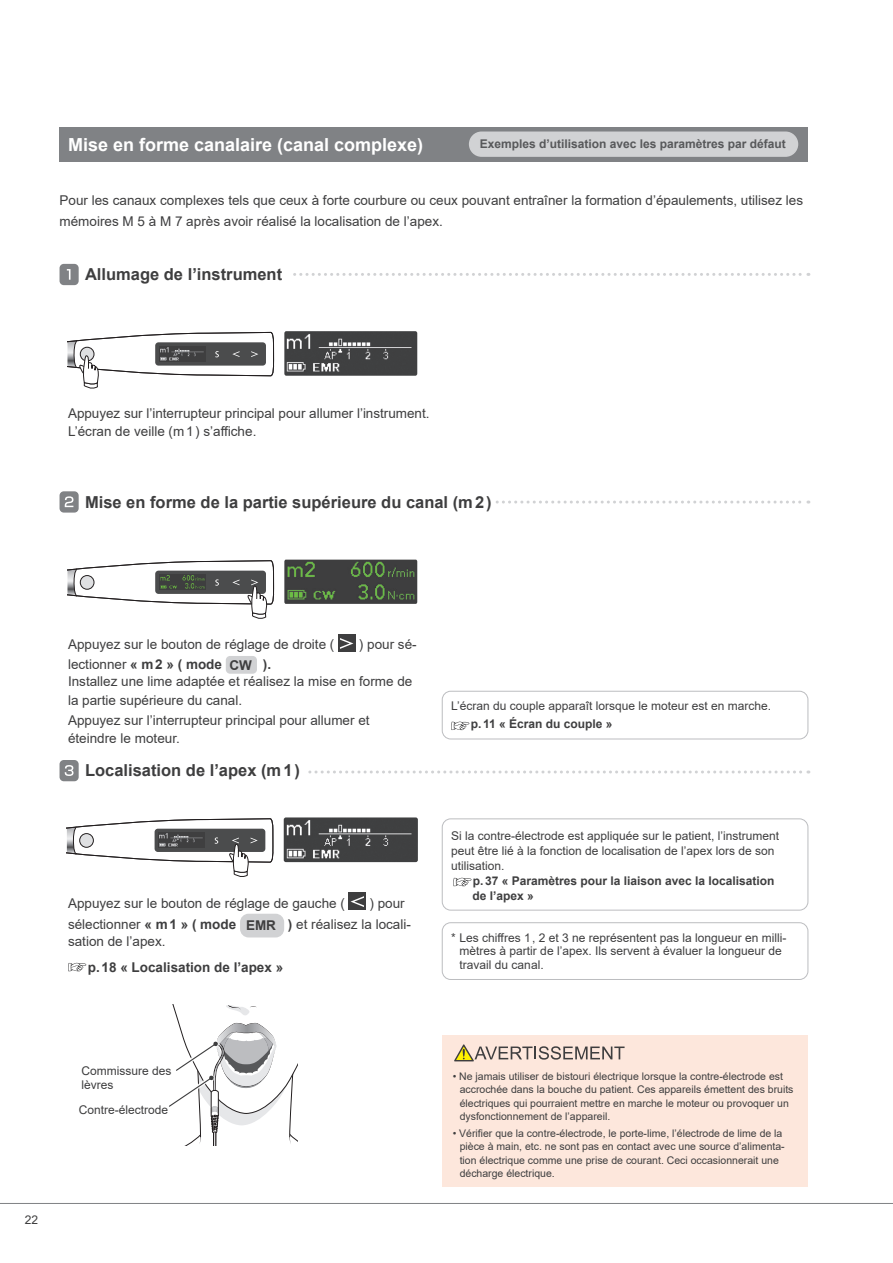
<style>
.page{position:relative;width:893px;height:1263px;background:#fff}
.page>*{position:absolute;margin:0;border:0;box-sizing:border-box;transform-origin:0 0}
.t1{font:700 18px "Arial";color:#fff}
.t2{font:700 16.5px "Arial";color:#3e3e3f}
.t3{font:13.5px/21.3px "Arial";color:#3e3e3f}
.t4{font:700 13.5px "Arial";color:#3e3e3f}
.t5{font:12px/13.5px "Arial";color:#3e3e3f}
.t6{font:700 12px/15px "Arial";color:#3e3e3f}
.t7{font:700 12px "Arial";color:#57585a}
.t8{font:10.5px/13.5px "Arial";color:#3e3e3f}
.s1{font-weight:700}
</style>
<div class="page">
<hr style="left:0;top:1203px;width:893px;height:1px;background:#808285">
<svg style="left:293px;top:273px;width:516px;height:3px"></svg>
<svg style="left:496px;top:500px;width:313px;height:3px"></svg>
<svg style="left:308px;top:770px;width:501px;height:3px"></svg>
<img style="left:284px;top:331px;width:133px;height:45px">
<svg style="left:67px;top:331px;width:207px;height:58px"></svg>
<svg style="left:67px;top:560px;width:207px;height:59px"></svg>
<img style="left:284px;top:560px;width:133px;height:44px">
<svg style="left:67px;top:818px;width:207px;height:59px"></svg>
<img style="left:284px;top:817px;width:134px;height:45px">
<div style="left:60px;top:128px;width:748px;height:34px;background:#808285"></div>
<div style="left:60px;top:127px;width:748px;height:34px;background:#808285"></div>
<div style="left:349px;top:893px;width:17px;height:17px;background:#3e3e3f"></div>
<svg style="left:351px;top:896px;width:13px;height:11px"></svg>
<div style="left:240px;top:914px;width:44px;height:23px;background:#d1d2d4;border-radius:9px"></div>
<svg style="left:68px;top:963px;width:18px;height:8px"></svg>
<div style="left:442px;top:1035px;width:366px;height:151px;background:#fde7dc"></div>
<svg style="left:454px;top:1044px;width:171px;height:17px"></svg>
<div style="left:338px;top:635px;width:17px;height:17px;background:#3e3e3f"></div>
<svg style="left:340px;top:638px;width:13px;height:11px"></svg>
<div style="left:226px;top:656px;width:31px;height:18px;background:#d1d2d4;border-radius:4px"></div>
<svg style="left:451px;top:722px;width:18px;height:8px"></svg>
<div style="left:442px;top:691px;width:366px;height:48px;border:1px solid #bcbdc0;border-radius:9px"></div>
<svg style="left:453px;top:878px;width:18px;height:8px"></svg>
<div style="left:442px;top:818px;width:366px;height:92px;border:1px solid #bcbdc0;border-radius:9px"></div>
<div style="left:442px;top:922px;width:366px;height:58px;border:1px solid #bcbdc0;border-radius:9px"></div>
<div style="left:60px;top:264px;width:19px;height:21px;background:#808285;border-radius:4px"></div>
<svg style="left:67px;top:269px;width:4px;height:11px"></svg>
<div style="left:60px;top:491px;width:19px;height:22px;background:#808285;border-radius:4px"></div>
<svg style="left:65px;top:496px;width:8px;height:11px"></svg>
<div style="left:60px;top:760px;width:19px;height:21px;background:#808285;border-radius:4px"></div>
<svg style="left:65px;top:765px;width:8px;height:11px"></svg>
<div style="left:470px;top:132px;width:327px;height:24px;background:#d1d2d4;border-radius:12px"></div>
<div style="left:469px;top:131px;width:329px;height:26px;border:2px solid #d1d2d4;border-radius:12px"></div>
<svg style="left:169px;top:1005px;width:129px;height:140px"></svg>
<h1 class="t1" style="left:68px;top:132px;width:357px">Mise en forme canalaire (canal complexe)</h1>
<p class="t7" style="left:480px;top:136px;width:308px">Exemples d’utilisation avec les paramètres par défaut</p>
<p class="t3" style="left:60px;top:189px;width:745px">Pour les canaux complexes tels que ceux à forte courbure ou ceux pouvant entraîner la formation d’épaulements, utilisez les mémoires M 5 à M 7 après avoir réalisé la localisation de l’apex.</p>
<p class="t2" style="left:85px;top:263px;width:199px">Allumage de l’instrument</p>
<p class="t3" style="left:68px;top:404px;width:363px;line-height:18px">Appuyez sur l’interrupteur principal pour allumer l’instrument.<br>L’écran de veille (m1) s’affiche.</p>
<p class="t2" style="left:85px;top:490px;width:408px">Mise en forme de la partie supérieure du canal (m2)</p>
<p class="t3" style="left:68px;top:633px;width:268px">Appuyez sur le bouton de réglage de droite (</p>
<p class="t3" style="left:359px;top:633px;width:59px">) pour sé-</p>
<p class="t3" style="left:68px;top:656px;width:346px;line-height:16.8px">lectionner <span class="s1">« m2 » ( mode CW ).<br></span>Installez une lime adaptée et réalisez la mise en forme de</p>
<p class="t3" style="left:68px;top:690px;width:303px;line-height:19.5px">la partie supérieure du canal.<br>Appuyez sur l’interrupteur principal pour allumer et</p>
<p class="t3" style="left:68px;top:727px;width:113px">éteindre le moteur.</p>
<p class="t2" style="left:85px;top:759px;width:217px">Localisation de l’apex (m1)</p>
<p class="t3" style="left:68px;top:892px;width:278px">Appuyez sur le bouton de réglage de gauche (</p>
<p class="t3" style="left:68px;top:892px;width:344px;text-indent:301px">) pour sélectionner <span class="s1">« m1 » ( mode EMR )</span> et réalisez la locali-</p>
<p class="t3" style="left:68px;top:931px;width:99px">sation de l’apex.</p>
<p class="t4" style="left:88px;top:957px;width:197px">p.18 « Localisation de l’apex »</p>
<p class="t5" style="left:451px;top:699px;width:322px">L’écran du couple apparaît lorsque le moteur est en marche.</p>
<p class="t6" style="left:471px;top:717px;width:143px">p.11 « Écran du couple »</p>
<p class="t5" style="left:451px;top:828px;width:330px;line-height:15px">Si la contre-électrode est appliquée sur le patient, l’instrument peut être lié à la fonction de localisation de l’apex lors de son utilisation.</p>
<p class="t6" style="left:472px;top:873px;width:304px">p.37 « Paramètres pour la liaison avec la localisation de l’apex »</p>
<p class="t5" style="left:460px;top:931px;width:328px;text-indent:-9px">* Les chiffres 1, 2 et 3 ne représentent pas la longueur en milli&shy;mètres à partir de l’apex. Ils servent à évaluer la longueur de travail du canal.</p>
<p class="t5" style="left:25px;top:1213px;width:15px">22</p>
<p class="t5" style="left:82px;top:1064px;width:92px">Commissure des lèvres</p>
<p class="t5" style="left:79px;top:1102px;width:91px">Contre-électrode</p>
<p class="t8" style="left:460px;top:1069px;width:335px;text-indent:-7px">• Ne jamais utiliser de bistouri électrique lorsque la contre-électrode est accrochée dans la bouche du patient. Ces appareils émettent des bruits électriques qui pourraient mettre en marche le moteur ou provoquer un dysfonctionnement de l’appareil.</p>
<p class="t8" style="left:460px;top:1126px;width:327px;text-indent:-7px">• Vérifier que la contre-électrode, le porte-lime, l’électrode de lime de la pièce à main, etc. ne sont pas en contact avec une source d’alimenta&shy;tion électrique comme une prise de courant. Ceci occasionnerait une décharge électrique.</p>
</div>
